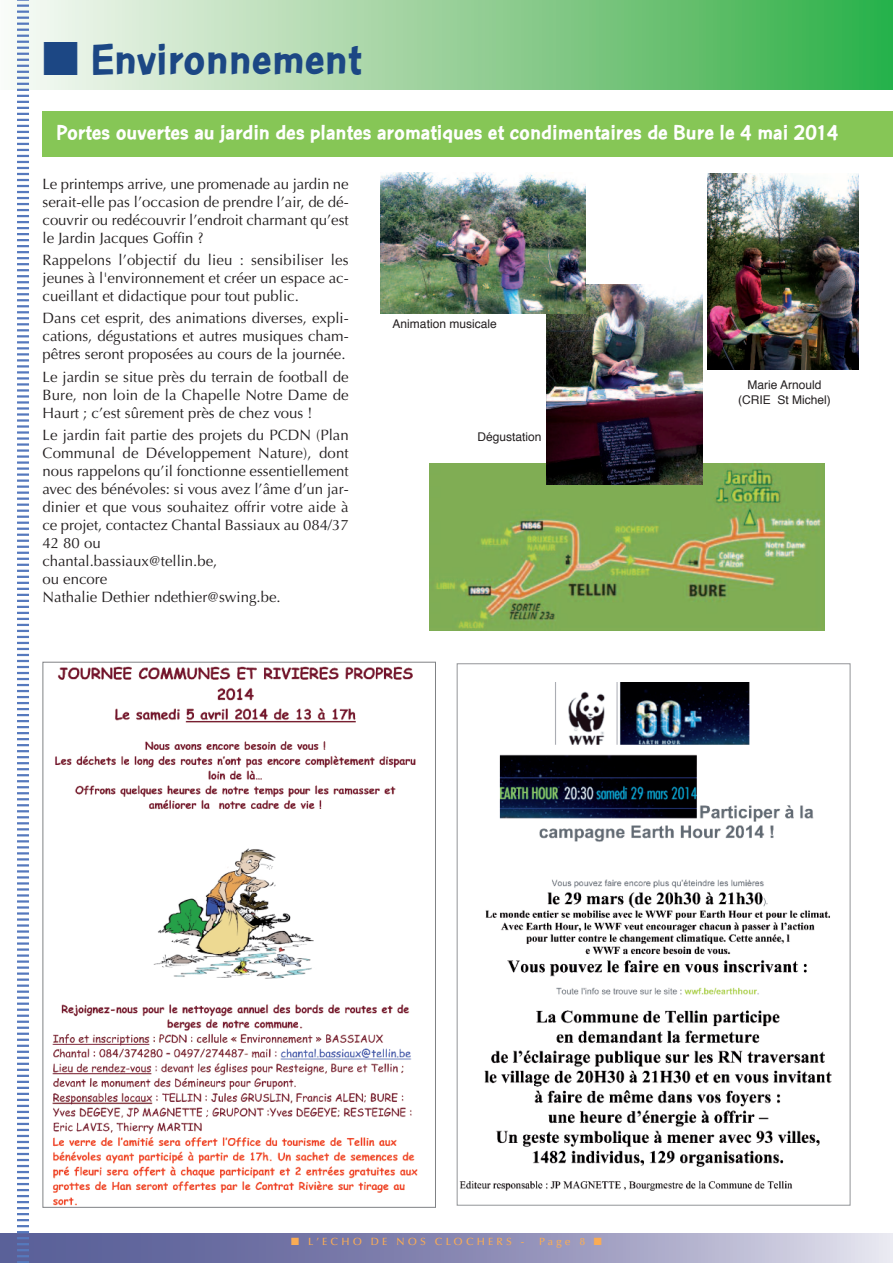
<style>
.page{position:relative;width:893px;height:1263px;background:#fff}
.page>*{position:absolute;margin:0;border:0;box-sizing:border-box;transform-origin:0 0}
.t1{font:700 46.5px "Con Brush";color:#1c4784}
.t2{font:700 22.5px "Con Brush";color:#fff}
.t3{font:15px/18px "Optima";color:#231f20;text-align:justify}
.t4{font:12px/14.4px "Helvetica";color:#231f20;text-align:center}
.t5{font:500 10.5px "Optima";letter-spacing:.3em;color:#faac55}
</style>
<div class="page">
<img style="left:429px;top:463px;width:396px;height:167px">
<svg style="left:0;top:1233px;width:893px;height:30px;background:#8f90b8"></svg>
<div style="left:0;top:0;width:893px;height:89px;background:linear-gradient(to right,#fdf7f3,#31ad45)"></div>
<svg style="left:17px;top:0;width:14px;height:1263px"></svg>
<div style="left:43px;top:111px;width:850px;height:46px;background:#86c656"></div>
<img style="left:708px;top:173px;width:151px;height:197px">
<img style="left:546px;top:285px;width:156px;height:199px">
<img style="left:380px;top:172px;width:205px;height:142px">
<img style="left:52px;top:666px;width:366px;height:540px">
<img style="left:459px;top:682px;width:373px;height:509px">
<h1 class="t1" style="left:43px;top:31px;width:320px">■ Environnement</h1>
<h2 class="t2" style="left:56px;top:119px;width:784px">Portes ouvertes au jardin des plantes aromatiques et condimentaires de Bure le 4 mai 2014</h2>
<p class="t3" style="left:43px;top:176px;width:308px">Le printemps arrive, une promenade au jardin ne serait-elle pas l’occasion de prendre l’air, de dé&shy;couvrir ou redécouvrir l’endroit charmant qu’est le Jardin Jacques Goffin ?</p>
<p class="t3" style="left:43px;top:252px;width:308px">Rappelons l’objectif du lieu : sensibiliser les jeunes à l'environnement et créer un espace ac&shy;cueillant et didactique pour tout public.</p>
<p class="t3" style="left:43px;top:311px;width:308px">Dans cet esprit, des animations diverses, expli&shy;cations, dégustations et autres musiques cham&shy;pêtres seront proposées au cours de la journée.</p>
<p class="t3" style="left:43px;top:369px;width:308px">Le jardin se situe près du terrain de football de Bure, non loin de la Chapelle Notre Dame de Haurt ; c’est sûrement près de chez vous !</p>
<p class="t3" style="left:43px;top:427px;width:308px;text-align:left">Le jardin fait partie des projets du PCDN (Plan Communal de Développement Nature), dont nous rappelons qu’il fonctionne essentiellement avec des bénévoles: si vous avez l’âme d’un jar&shy;dinier et que vous souhaitez offrir votre aide à ce projet, contactez Chantal Bassiaux au 084/37<br>42 80 ou<br>chantal.bassiaux@tellin.be,<br>ou encore<br>Nathalie Dethier ndethier@swing.be.</p>
<p class="t4" style="left:393px;top:317px;width:106px">Animation musicale</p>
<p class="t4" style="left:477px;top:430px;width:66px">Dégustation</p>
<p class="t4" style="left:738px;top:379px;width:94px">Marie Arnould (CRIE St Michel)</p>
<p class="t5" style="left:291px;top:1238px;width:235px">■ L’ECHO DE NOS CLOCHERS -</p>
<p class="t5" style="left:539px;top:1238px;width:64px">Page 8 ■</p>
</div>
